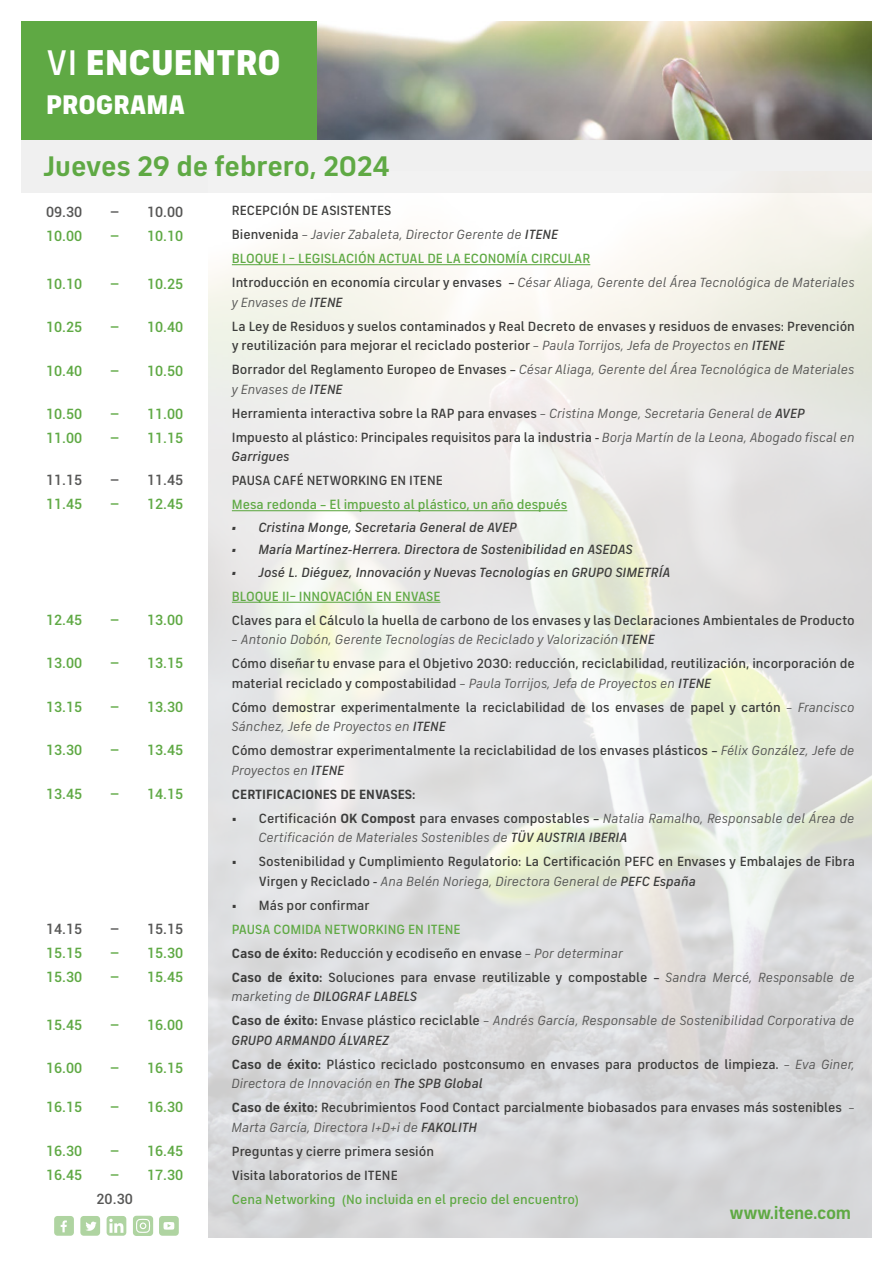
<style>
.page{position:relative;width:893px;height:1263px;background:#fff}
.page>*{position:absolute;margin:0;border:0;box-sizing:border-box;transform-origin:0 0}
.t1{font:900 36px "FS Industrie";color:#fff}
.t2{font:700 28.5px "FS Industrie";color:#5fa944}
.t3{font:900 27px "FS Industrie";color:#fff}
.t4{font:700 18px "FS Industrie";letter-spacing:-.025em;color:#5fa944}
.t5{font:500 14.25px "Roboto";color:#5fa944}
.t6{font:500 14.25px "Roboto";color:#575756}
.t7{font:500 13.5px/24px "FS Industrie";color:#3c3c3b}
.t8{font:italic 13.5px/24px "FS Industrie";color:#575756}
.t9{font:italic 500 13.5px "FS Industrie";color:#3c3c3b}
.t10{font:500 13.5px "FS Industrie";color:#5fa944}
.t11{font:700 13.5px/24px "FS Industrie";color:#3c3c3b}
.s1{font-weight:500}
.s2{font-weight:500;font-style:normal;color:#3c3c3b}
.s3{font-style:normal}
.s4{font-weight:500;color:#3c3c3b}
.s5{font-weight:500;font-style:normal;color:#5fa944}
.s6{font-weight:400;font-style:italic;color:#575756}
.s7{font-style:italic}
.s8{font-weight:500;font-style:italic}
.s9{font-weight:700;font-style:normal;color:#3c3c3b}
.s10{color:#5fa944}
.s11{font-weight:700}
</style>
<div class="page">
<img style="left:317px;top:21px;width:555px;height:119px">
<div style="left:21px;top:21px;width:296px;height:171px;background:#5fa944"></div>
<div style="left:21px;top:140px;width:851px;height:52px;background:#f0f0f0"></div>
<hr style="left:232px;top:264px;width:358px;height:1px;background:#5fa944">
<hr style="left:232px;top:510px;width:335px;height:1px;background:#5fa944">
<hr style="left:232px;top:602px;width:208px;height:1px;background:#5fa944">
<svg style="left:54px;top:1216px;width:20px;height:20px"></svg>
<svg style="left:80px;top:1216px;width:20px;height:20px"></svg>
<svg style="left:159px;top:1216px;width:20px;height:20px"></svg>
<svg style="left:107px;top:1216px;width:19px;height:20px"></svg>
<svg style="left:133px;top:1216px;width:20px;height:20px"></svg>
<h1 class="t1" style="left:46px;top:39px;width:236px"><span class="s1">VI</span> ENCUENTRO</h1>
<h3 class="t3" style="left:46px;top:88px;width:141px">PROGRAMA</h3>
<h2 class="t2" style="left:43px;top:149px;width:348px">Jueves 29 de febrero, 2024</h2>
<p class="t6" style="left:46px;top:201px;width:38px">09.30</p>
<p class="t6" style="left:110px;top:201px;width:75px">– 10.00</p>
<p class="t5" style="left:46px;top:225px;width:38px">10.00</p>
<p class="t5" style="left:110px;top:225px;width:75px">– 10.10</p>
<p class="t5" style="left:46px;top:273px;width:38px">10.10</p>
<p class="t5" style="left:110px;top:273px;width:75px">– 10.25</p>
<p class="t5" style="left:46px;top:317px;width:38px">10.25</p>
<p class="t5" style="left:110px;top:317px;width:75px">– 10.40</p>
<p class="t5" style="left:46px;top:360px;width:38px">10.40</p>
<p class="t5" style="left:110px;top:360px;width:75px">– 10.50</p>
<p class="t5" style="left:46px;top:404px;width:38px">10.50</p>
<p class="t5" style="left:110px;top:404px;width:75px">– 11.00</p>
<p class="t5" style="left:46px;top:428px;width:38px">11.00</p>
<p class="t5" style="left:110px;top:428px;width:75px">– 11.15</p>
<p class="t6" style="left:46px;top:470px;width:38px">11.15</p>
<p class="t6" style="left:110px;top:470px;width:75px">– 11.45</p>
<p class="t5" style="left:46px;top:494px;width:38px">11.45</p>
<p class="t5" style="left:110px;top:494px;width:75px">– 12.45</p>
<p class="t5" style="left:46px;top:609px;width:38px">12.45</p>
<p class="t5" style="left:110px;top:609px;width:75px">– 13.00</p>
<p class="t5" style="left:46px;top:653px;width:38px">13.00</p>
<p class="t5" style="left:110px;top:653px;width:75px">– 13.15</p>
<p class="t5" style="left:46px;top:696px;width:38px">13.15</p>
<p class="t5" style="left:110px;top:696px;width:75px">– 13.30</p>
<p class="t5" style="left:46px;top:740px;width:38px">13.30</p>
<p class="t5" style="left:110px;top:740px;width:75px">– 13.45</p>
<p class="t5" style="left:46px;top:783px;width:38px">13.45</p>
<p class="t5" style="left:110px;top:783px;width:75px">– 14.15</p>
<p class="t6" style="left:46px;top:918px;width:38px">14.15</p>
<p class="t6" style="left:110px;top:918px;width:75px">– 15.15</p>
<p class="t5" style="left:46px;top:942px;width:38px">15.15</p>
<p class="t5" style="left:110px;top:942px;width:75px">– 15.30</p>
<p class="t5" style="left:46px;top:966px;width:38px">15.30</p>
<p class="t5" style="left:110px;top:966px;width:75px">– 15.45</p>
<p class="t5" style="left:46px;top:1014px;width:38px">15.45</p>
<p class="t5" style="left:110px;top:1014px;width:75px">– 16.00</p>
<p class="t5" style="left:46px;top:1058px;width:38px">16.00</p>
<p class="t5" style="left:110px;top:1058px;width:75px">– 16.15</p>
<p class="t5" style="left:46px;top:1097px;width:38px">16.15</p>
<p class="t5" style="left:110px;top:1097px;width:75px">– 16.30</p>
<p class="t5" style="left:46px;top:1140px;width:38px">16.30</p>
<p class="t5" style="left:110px;top:1140px;width:75px">– 16.45</p>
<p class="t5" style="left:46px;top:1164px;width:38px">16.45</p>
<p class="t5" style="left:110px;top:1164px;width:75px">– 17.30</p>
<p class="t6" style="left:97px;top:1188px;width:38px">20.30</p>
<p class="t8" style="left:232px;top:199px;width:624px"><span class="s2">RECEPCIÓN DE ASISTENTES<br>Bienvenida</span> <span class="s3">–</span> Javier Zabaleta, Director Gerente de <span class="s4">ITENE<br></span><span class="s5">BLOQUE I – LEGISLACIÓN ACTUAL DE LA ECONOMÍA CIRCULAR<br></span><span class="s2">Introducción en economía circular y envases –</span> César Aliaga, Gerente del Área Tecnológica de Materiales</p>
<p class="t7" style="left:232px;top:290px;width:624px"><span class="s6">y Envases de</span> <span class="s7">ITENE<br></span>La Ley de Residuos y suelos contaminados y Real Decreto de envases y residuos de envases: Prevención</p>
<p class="t7" style="left:232px;top:334px;width:624px">y reutilización para mejorar el reciclado posterior <span class="s6">– Paula Torrijos, Jefa de Proyectos en</span> <span class="s7">ITENE<br></span>Borrador del Reglamento Europeo de Envases – <span class="s6">César Aliaga, Gerente del Área Tecnológica de Materiales</span></p>
<p class="t7" style="left:232px;top:377px;width:625px"><span class="s6">y Envases de</span> <span class="s7">ITENE<br></span>Herramienta interactiva sobre la RAP para envases <span class="s6">– Cristina Monge, Secretaria General de</span> <span class="s7">AVEP<br></span>Impuesto al plástico: Principales requisitos para la industria - <span class="s6">Borja Martín de la Leona, Abogado fiscal en</span></p>
<p class="t9" style="left:232px;top:449px;width:60px">Garrigues</p>
<p class="t7" style="left:232px;top:469px;width:213px">PAUSA CAFÉ NETWORKING EN ITENE</p>
<p class="t10" style="left:232px;top:497px;width:337px">Mesa redonda – El impuesto al plástico, un año después</p>
<p class="t9" style="left:232px;top:519px;width:287px">• Cristina Monge, Secretaria General de AVEP</p>
<p class="t9" style="left:232px;top:542px;width:403px">• María Martínez-Herrera. Directora de Sostenibilidad en ASEDAS</p>
<p class="t9" style="left:232px;top:564px;width:441px">• José L. Diéguez, Innovación y Nuevas Tecnologías en GRUPO SIMETRÍA</p>
<p class="t10" style="left:232px;top:588px;width:210px">BLOQUE II– INNOVACIÓN EN ENVASE</p>
<p class="t7" style="left:232px;top:608px;width:624px">Claves para el Cálculo la huella de carbono de los envases y las Declaraciones Ambientales de Producto</p>
<p class="t7" style="left:232px;top:628px;width:624px"><span class="s6">– Antonio Dobón, Gerente Tecnologías de Reciclado y Valorización</span> <span class="s7">ITENE<br></span>Cómo diseñar tu envase para el Objetivo 2030: reducción, reciclabilidad, reutilización, incorporación de</p>
<p class="t7" style="left:232px;top:671px;width:624px">material reciclado y compostabilidad <span class="s6">– Paula Torrijos, Jefa de Proyectos en</span> <span class="s7">ITENE<br></span>Cómo demostrar experimentalmente la reciclabilidad de los envases de papel y cartón <span class="s6">– Francisco</span></p>
<p class="t7" style="left:232px;top:715px;width:624px"><span class="s6">Sánchez, Jefe de Proyectos en</span> <span class="s7">ITENE<br></span>Cómo demostrar experimentalmente la reciclabilidad de los envases plásticos – <span class="s6">Félix González, Jefe de</span></p>
<p class="t11" style="left:232px;top:758px;width:185px"><span class="s6">Proyectos en</span> <span class="s8">ITENE<br></span>CERTIFICACIONES DE ENVASES:</p>
<p class="t8" style="left:259px;top:809px;width:597px;line-height:19.5px;text-indent:-27px"><span class="s2">• Certificación</span> <span class="s9">OK Compost</span> <span class="s2">para envases compostables –</span> Natalia Ramalho, Responsable del Área de<br>Certificación de Materiales Sostenibles de <span class="s4">TÜV AUSTRIA IBERIA</span></p>
<p class="t7" style="left:259px;top:852px;width:597px;line-height:19.5px;text-indent:-27px">• Sostenibilidad y Cumplimiento Regulatorio: La Certificación PEFC en Envases y Embalajes de Fibra<br>Virgen y Reciclado <span class="s7">-</span> <span class="s6">Ana Belén Noriega, Directora General de</span> <span class="s7">PEFC España</span></p>
<p class="t7" style="left:232px;top:893px;width:139px">• Más por confirmar</p>
<p class="t7" style="left:232px;top:917px;width:625px"><span class="s10">PAUSA COMIDA NETWORKING EN ITENE<br></span><span class="s11">Caso de éxito:</span> Reducción y ecodiseño en envase <span class="s6">– Por determinar<br></span><span class="s11">Caso de éxito:</span> Soluciones para envase reutilizable y compostable – <span class="s6">Sandra Mercé, Responsable de</span></p>
<p class="t8" style="left:232px;top:985px;width:624px">marketing de <span class="s4">DILOGRAF LABELS<br></span><span class="s9">Caso de éxito:</span> <span class="s2">Envase plástico reciclable</span> – Andrés García, Responsable de Sostenibilidad Corporativa de</p>
<p class="t7" style="left:232px;top:1028px;width:624px"><span class="s7">GRUPO ARMANDO ÁLVAREZ<br></span><span class="s11">Caso de éxito:</span> Plástico reciclado postconsumo en envases para productos de limpieza. <span class="s6">– Eva Giner,</span></p>
<p class="t7" style="left:232px;top:1072px;width:624px"><span class="s6">Directora de Innovación en</span> <span class="s7">The SPB Global<br></span><span class="s11">Caso de éxito:</span> Recubrimientos Food Contact parcialmente biobasados para envases más sostenibles <span class="s6">–</span></p>
<p class="t7" style="left:232px;top:1115px;width:247px"><span class="s6">Marta García, Directora I+D+i de</span> <span class="s7">FAKOLITH<br></span>Preguntas y cierre primera sesión<br>Visita laboratorios de ITENE</p>
<p class="t10" style="left:232px;top:1191px;width:349px">Cena Networking (No incluida en el precio del encuentro)</p>
<h3 class="t4" style="left:730px;top:1201px;width:123px">www.itene.com</h3>
</div>
